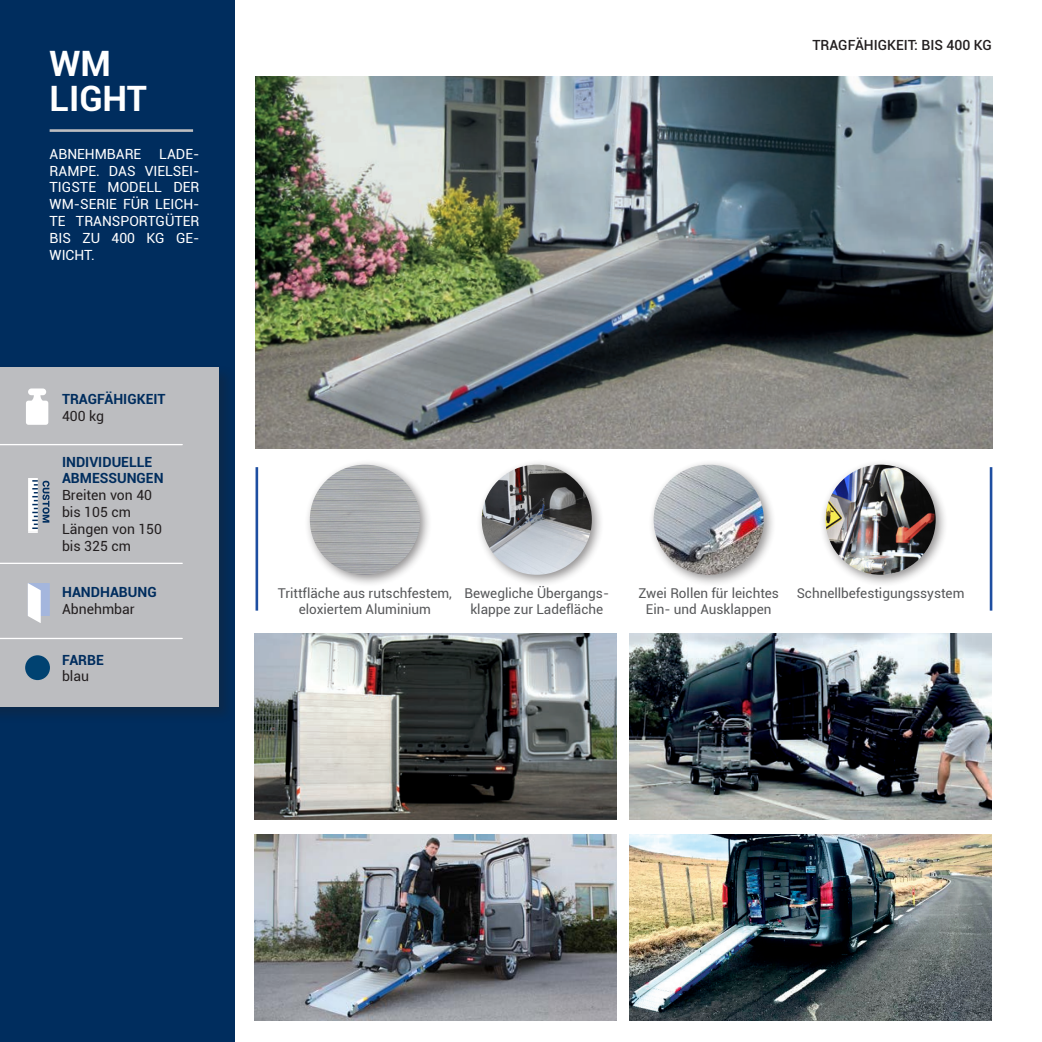
<style>
.page{position:relative;width:1042px;height:1042px;background:#fff}
.page>*{position:absolute;margin:0;border:0;box-sizing:border-box;transform-origin:0 0}
.t1{font:700 35px "Roboto";color:#fff}
.t2{font:14px/16.8px "Roboto";color:#fff;text-align:justify}
.t3{font:14px/16.8px "Roboto";color:#231f20}
.t4{font:700 14px/16.8px "Roboto";color:#002d5e}
.t5{font:500 14px "Roboto";color:#231f20}
.t6{font:13.47px/16.3px "Roboto";color:#57585a;text-align:center}
</style>
<div class="page">
<div style="left:0;top:0;width:234px;height:1042px;background:#002d5e"></div>
<div style="left:0;top:364px;width:235px;height:360px;background:#231f20;opacity:.3"></div>
<div style="left:0;top:367px;width:218px;height:340px;background:#bcbdc0"></div>
<hr style="left:50px;top:129px;width:143px;height:3px;background:#bcbdc0">
<hr style="left:0;top:444px;width:182px;height:1px;background:#fff">
<hr style="left:0;top:563px;width:182px;height:1px;background:#fff">
<hr style="left:0;top:638px;width:182px;height:1px;background:#fff">
<hr style="left:255px;top:467px;width:3px;height:143px;background:#1e4ea1">
<hr style="left:990px;top:467px;width:2px;height:143px;background:#1e4ea1">
<img style="left:255px;top:76px;width:737px;height:373px">
<img style="left:255px;top:834px;width:362px;height:186px">
<img style="left:629px;top:834px;width:362px;height:186px">
<img style="left:255px;top:634px;width:362px;height:186px">
<img style="left:629px;top:634px;width:362px;height:186px">
<div style="left:304px;top:459px;width:128px;height:128px;background:#231f20;opacity:.5"></div>
<img style="left:310px;top:465px;width:110px;height:110px;border-radius:55px">
<div style="left:476px;top:459px;width:128px;height:128px;background:#231f20;opacity:.5"></div>
<img style="left:482px;top:465px;width:110px;height:110px;border-radius:55px">
<div style="left:648px;top:459px;width:128px;height:128px;background:#231f20;opacity:.5"></div>
<img style="left:653px;top:465px;width:111px;height:110px;border-radius:54px">
<div style="left:820px;top:459px;width:128px;height:128px;background:#231f20;opacity:.5"></div>
<img style="left:825px;top:465px;width:110px;height:110px;border-radius:55px">
<div style="left:25px;top:655px;width:25px;height:25px;background:#004271;border-radius:50%"></div>
<svg style="left:26px;top:388px;width:22px;height:37px"></svg>
<div style="left:28px;top:478px;width:10px;height:53px;background:#fff"></div>
<svg style="left:28px;top:480px;width:21px;height:53px"></svg>
<div style="left:28px;top:583px;width:22px;height:33px;background:#a4b6dd"></div>
<svg style="left:28px;top:583px;width:13px;height:40px"></svg>
<p class="t1" style="left:50px;top:39px;width:63px">WM</p>
<p class="t1" style="left:50px;top:74px;width:99px">LIGHT</p>
<p class="t2" style="left:50px;top:145px;width:151px;text-indent:110px">LADE-RAMPE. DAS VIELSEI-TIGSTE MODELL DER WM-SERIE FÜR LEICH-TE TRANSPORTGÜTER BIS ZU 400 KG GE-WICHT.</p>
<p class="t2" style="left:50px;top:145px;width:93px">ABNEHMBARE</p>
<p class="t4" style="left:62px;top:390px;width:105px">TRAGFÄHIGKEIT</p>
<p class="t3" style="left:62px;top:407px;width:44px">400 kg</p>
<p class="t4" style="left:62px;top:453px;width:103px">INDIVIDUELLE<br>ABMESSUNGEN</p>
<p class="t3" style="left:62px;top:486px;width:92px">Breiten von 40</p>
<p class="t3" style="left:62px;top:503px;width:70px">bis 105 cm</p>
<p class="t3" style="left:62px;top:520px;width:102px">Längen von 150 bis 325 cm</p>
<p class="t4" style="left:62px;top:583px;width:96px">HANDHABUNG</p>
<p class="t3" style="left:62px;top:600px;width:74px">Abnehmbar</p>
<p class="t4" style="left:62px;top:650px;width:43px">FARBE</p>
<p class="t3" style="left:62px;top:667px;width:29px">blau</p>
<p class="t5" style="left:812px;top:35px;width:181px">TRAGFÄHIGKEIT: BIS 400 KG</p>
<p class="t6" style="left:278px;top:584px;width:176px">Trittfläche aus rutschfestem, eloxiertem Aluminium</p>
<p class="t6" style="left:464px;top:584px;width:146px">Bewegliche Übergangs&shy;klappe zur Ladefläche</p>
<p class="t6" style="left:638px;top:584px;width:142px">Zwei Rollen für leichtes<br>Ein- und Ausklappen</p>
<p class="t6" style="left:796px;top:584px;width:169px">Schnellbefestigungssystem</p>
</div>
